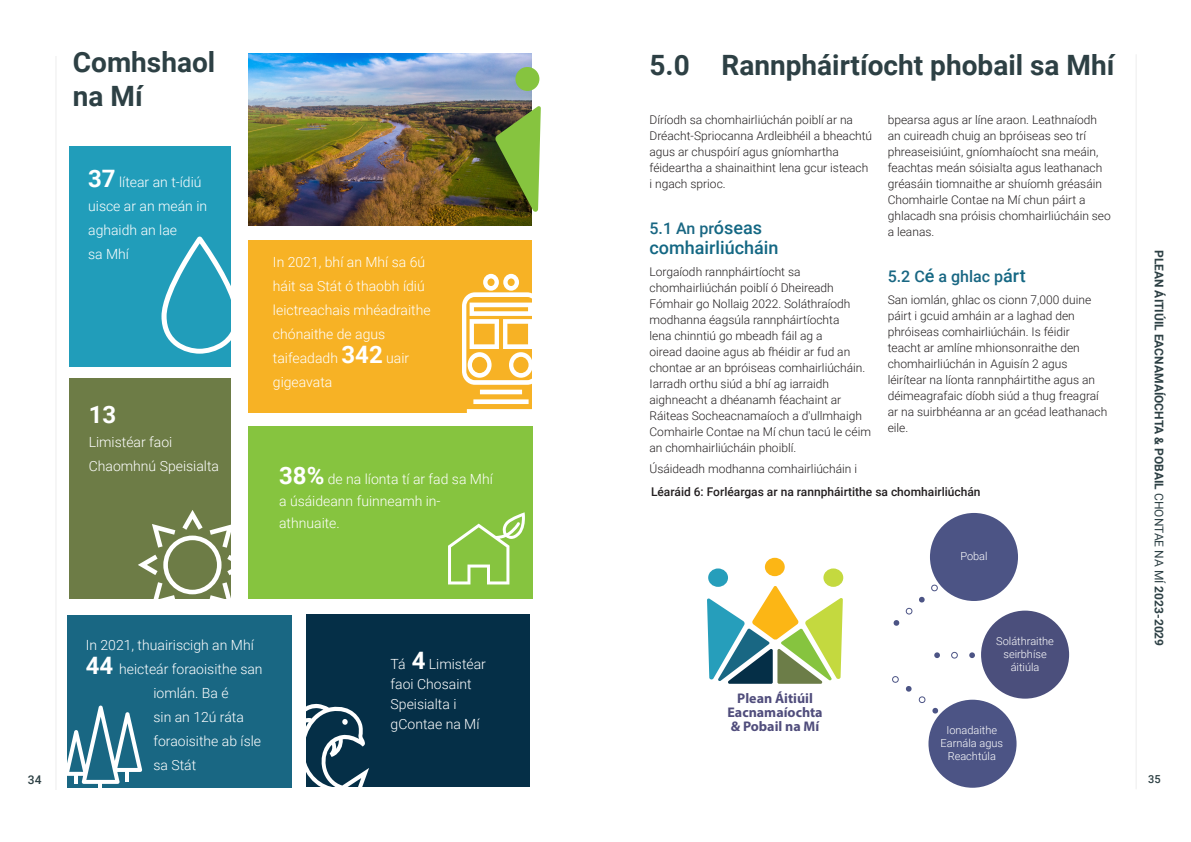
<style>
.page{position:relative;width:1191px;height:842px;background:#fff}
.page>*{position:absolute;margin:0;border:0;box-sizing:border-box;transform-origin:0 0}
.SUPER_HEADING111{font:700 28px/33.6px "Roboto";color:#2d4044}
.t1{font:700 24px "Roboto";color:#fff}
.SUB_SUB_HEADING{font:500 18px "Roboto";color:#136783}
.SUB_SUB_HEADING-2{font:500 16px "Roboto";color:#196783}
.USE_FOR_MAIN_BODY{font:300 14px/24px "Roboto";color:#fff}
.Body_Text_12pt{font:300 14px/20px "Roboto";color:#fff}
._74_Content_black_Rajdhani{font:700 14px/14px "Myriad Pro";color:#504d7c;text-align:center}
.Body_Text{font:300 12px/16px "Roboto";color:#231f20}
.Sub_Heading_Med_12pt{font:500 12px "Roboto";color:#231f20}
.t2{font:700 12px "Roboto";color:#2d4044}
.t3{font:500 12px "Roboto";color:#2d4044}
.t4{font:300 11px/13.2px "Roboto";color:#fff;text-align:center}
.t5{font:500 11px "Roboto";color:#2d4044}
.s1{font-weight:700;font-size:24px}
.s2{font-size:18px;color:#136783}
.s3{font-weight:400}
</style>
<div class="page">
<div style="left:248px;top:426px;width:285px;height:172px;background:#86c43f"></div>
<div style="left:70px;top:146px;width:161px;height:221px;background:#219dba"></div>
<div style="left:70px;top:378px;width:161px;height:221px;background:#6d7c46"></div>
<div style="left:248px;top:240px;width:284px;height:173px;background:#f7b225"></div>
<div style="left:306px;top:614px;width:223px;height:173px;background:#052f47"></div>
<img style="left:248px;top:53px;width:284px;height:172px">
<img style="left:418px;top:106px;width:123px;height:120px">
<div style="left:515px;top:67px;width:24px;height:24px;background:#86c43f;border-radius:50%"></div>
<svg style="left:462px;top:274px;width:70px;height:139px"></svg>
<svg style="left:161px;top:237px;width:70px;height:117px"></svg>
<svg style="left:138px;top:510px;width:93px;height:89px"></svg>
<svg style="left:306px;top:703px;width:63px;height:84px"></svg>
<svg style="left:448px;top:512px;width:77px;height:72px"></svg>
<div style="left:708px;top:568px;width:20px;height:19px;background:#269ebb;border-radius:50%"></div>
<div style="left:765px;top:558px;width:19px;height:18px;background:#fcb615;border-radius:50%"></div>
<div style="left:823px;top:568px;width:20px;height:19px;background:#c4d93f;border-radius:50%"></div>
<svg style="left:707px;top:586px;width:136px;height:98px"></svg>
<div style="left:930px;top:513px;width:88px;height:88px;background:#4c5485;border-radius:50%"></div>
<div style="left:981px;top:611px;width:88px;height:88px;background:#4b4f7c;border-radius:50%"></div>
<div style="left:928px;top:700px;width:88px;height:88px;background:#4c5485;border-radius:50%"></div>
<svg style="left:893px;top:607px;width:19px;height:19px"></svg>
<svg style="left:919px;top:584px;width:18px;height:19px"></svg>
<svg style="left:932px;top:707px;width:6px;height:7px"></svg>
<svg style="left:934px;top:652px;width:6px;height:6px"></svg>
<div style="left:951px;top:652px;width:6px;height:7px;border:1px solid #4c5485;border-radius:50%"></div>
<svg style="left:969px;top:652px;width:6px;height:6px"></svg>
<svg style="left:892px;top:676px;width:34px;height:27px"></svg>
<div style="left:67px;top:615px;width:224px;height:173px;background:#196783"></div>
<svg style="left:67px;top:705px;width:75px;height:79px"></svg>
<hr style="left:98px;top:782px;width:4px;height:12px;background:#fff">
<hr style="left:125px;top:770px;width:4px;height:11px;background:#fff">
<hr style="left:55px;top:56px;width:2px;height:734px;background:#f3f3f3">
<hr style="left:1135px;top:55px;width:1px;height:734px;background:#f3f3f3">
<p class="SUPER_HEADING111" style="left:73px;top:44px;width:144px">Comhshaol na Mí</p>
<p class="USE_FOR_MAIN_BODY" style="left:88px;top:170px;width:121px"><span class="s1">37</span> lítear an t-ídiú uisce ar an meán in aghaidh an lae<br>sa Mhí</p>
<p class="t1" style="left:89px;top:397px;width:29px">13</p>
<p class="USE_FOR_MAIN_BODY" style="left:89px;top:429px;width:132px">Limistéar faoi<br>Chaomhnú Speisialta</p>
<p class="USE_FOR_MAIN_BODY" style="left:273px;top:249px;width:159px">In 2021, bhí an Mhí sa 6ú háit sa Stát ó thaobh ídiú leictreachais mhéadraithe chónaithe de agus taifeadadh <span class="s1">342</span> uair gigeavata</p>
<p class="USE_FOR_MAIN_BODY" style="left:279px;top:467px;width:215px;line-height:22px"><span class="s1">38%</span> de na líonta tí ar fad sa Mhí a úsáideann fuinneamh in&shy;athnuaite.</p>
<p class="Body_Text_12pt" style="left:86px;top:634px;width:170px">In 2021, thuairiscigh an Mhí</p>
<p class="Body_Text_12pt" style="left:86px;top:658px;width:178px"><span class="s1">44</span> heicteár foraoisithe san</p>
<p class="Body_Text_12pt" style="left:153px;top:682px;width:77px">iomlán. Ba é</p>
<p class="Body_Text_12pt" style="left:153px;top:706px;width:92px">sin an 12ú ráta</p>
<p class="Body_Text_12pt" style="left:153px;top:730px;width:109px">foraoisithe ab ísle</p>
<p class="Body_Text_12pt" style="left:153px;top:754px;width:44px">sa Stát</p>
<p class="Body_Text_12pt" style="left:391px;top:653px;width:97px">Tá <span class="s1">4</span> Limistéar faoi Chosaint<br>Speisialta i gContae na Mí</p>
<p class="SUPER_HEADING111" style="left:649px;top:47px;width:466px">5.0 Rannpháirtíocht phobail sa Mhí</p>
<p class="Body_Text" style="left:649px;top:111px;width:224px">Díríodh sa chomhairliúchán poiblí ar na Dréacht-Spriocanna Ardleibhéil a bheachtú agus ar chuspóirí agus gníomhartha féideartha a shainaithint lena gcur isteach i ngach sprioc.</p>
<p class="SUB_SUB_HEADING-2" style="left:649px;top:217px;width:114px">5.1 An pr<span class="s2">óseas</span></p>
<p class="SUB_SUB_HEADING" style="left:649px;top:235px;width:130px">comhairliúcháin</p>
<p class="Body_Text" style="left:649px;top:263px;width:223px">Lorgaíodh rannpháirtíocht sa chomhairliúchán poiblí ó Dheireadh Fómhair go Nollaig 2022. Soláthraíodh modhanna éagsúla rannpháirtíochta<br>lena chinntiú go mbeadh fáil ag a<br>oiread daoine agus ab fhéidir ar fud an chontae ar an bpróiseas comhairliúcháin.<br>Iarradh orthu siúd a bhí ag iarraidh aighneacht a dhéanamh féachaint ar Ráiteas Socheacnamaíoch a d'ullmhaigh Comhairle Contae na Mí chun tacú le céim an chomhairliúcháin phoiblí.</p>
<p class="Body_Text" style="left:649px;top:461px;width:209px">Úsáideadh modhanna comhairliúcháin i</p>
<p class="Body_Text" style="left:887px;top:111px;width:225px">bpearsa agus ar líne araon. Leathnaíodh an cuireadh chuig an bpróiseas seo trí phreaseisiúint, gníomhaíocht sna meáin, feachtas meán sóisialta agus leathanach gréasáin tiomnaithe ar shuíomh gréasáin Chomhairle Contae na Mí chun páirt a ghlacadh sna próisis chomhairliúcháin seo a leanas.</p>
<p class="SUB_SUB_HEADING-2" style="left:887px;top:265px;width:139px">5.2 C<span class="s2">é</span> a ghlac p<span class="s2">árt</span></p>
<p class="Body_Text" style="left:887px;top:291px;width:221px">San iomlán, ghlac os cionn 7,000 duine páirt i gcuid amháin ar a laghad den phróiseas comhairliúcháin. Is féidir<br>teacht ar amlíne mhionsonraithe den chomhairliúchán in Aguisín 2 agus léirítear na líonta rannpháirtithe agus an déimeagrafaic díobh siúd a thug freagraí ar na suirbhéanna ar an gcéad leathanach eile.</p>
<p class="Sub_Heading_Med_12pt" style="left:651px;top:483px;width:331px">Léaráid 6: Forléargas ar na rannpháirtithe sa chomhairliúchán</p>
<p class="_74_Content_black_Rajdhani" style="left:727px;top:690px;width:97px">Plean Áitiúil<br>Eacnamaíochta</p>
<p class="_74_Content_black_Rajdhani" style="left:730px;top:718px;width:90px">&amp; Pobail na Mí</p>
<p class="t4" style="left:960px;top:549px;width:29px">Pobal</p>
<p class="t4" style="left:996px;top:634px;width:59px">Soláthraithe</p>
<p class="t4" style="left:1003px;top:647px;width:45px">seirbhíse</p>
<p class="t4" style="left:1010px;top:660px;width:30px">áitiúla</p>
<p class="t4" style="left:946px;top:723px;width:52px">Ionadaithe</p>
<p class="t4" style="left:940px;top:736px;width:64px">Earnála agus<br>Reachtúla</p>
<p class="t2" style="left:1167px;top:250px;width:398px;rotate:90deg">PLEAN ÁITIÚIL EACNAMAÍOCHTA &amp; POBAIL <span class="s3">CHONTAE NA MÍ</span> 2023-2029</p>
<p class="t3" style="left:28px;top:771px;width:15px">34</p>
<p class="t5" style="left:1148px;top:772px;width:14px">35</p>
</div>
